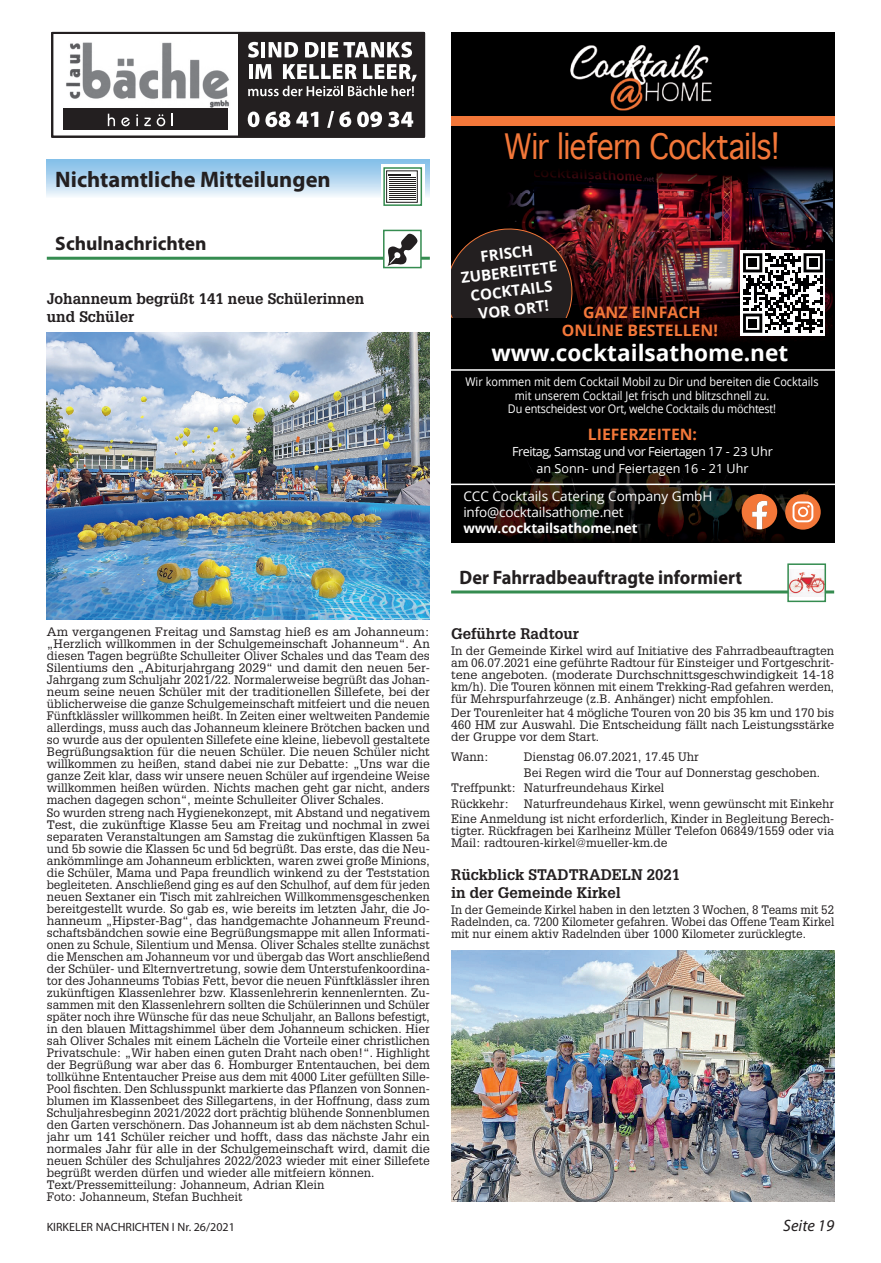
<style>
.page{position:relative;width:881px;height:1263px;background:#fff}
.page>*{position:absolute;margin:0;border:0;box-sizing:border-box;transform-origin:0 0}
.t1{font:33.45px "Wdmrcq Geneva";letter-spacing:-.03em;color:#f37739;scale:.89 1}
.t2{font:700 22.5px "Myriad Pro";color:#231f20}
.t3{font:700 22.5px "Qnmqgm Open Sans";color:#fff}
.t4{font:700 19.5px "Myriad Pro";color:#231f20;scale:.94 1}
.t5{font:700 19.5px "Myriad Pro";color:#231f20}
.t6{font:italic 16.5px "Myriad Pro";color:#231f20}
.t7{font:700 15.75px/18px "Qnmqgm Open Sans";color:#f37739;text-align:center}
.t8{font:700 15.15px/19px "Qnmqgm Open Sans";color:#fff;text-align:center}
.t9{font:700 15px/18px "Glypha LT";color:#231f20}
.t10{font:13.5px/16.2px "Ywklsy Open Sans";color:#fff}
.t11{font:700 13.5px "Qnmqgm Open Sans";letter-spacing:-.01em;color:#fff}
.t12{font:12.6px/16.5px "Ywklsy Open Sans";letter-spacing:-.04em;color:#fff;text-align:center}
.t13{font:12px/12px "Glypha LT";color:#231f20;scale:1.06 1}
.t14{font:12px/12px "Glypha LT";color:#231f20;text-align:justify}
.t15{font:12px/13.5px "Ywklsy Open Sans";color:#fff;text-align:center;scale:.91 1}
.t16{font:12px "Myriad Pro";color:#231f20}
</style>
<div class="page">
<hr style="left:451px;top:590px;width:382px;height:3px;background:#358c50">
<img style="left:790px;top:572px;width:32px;height:24px">
<div style="left:787px;top:563px;width:38px;height:39px;border:2px solid #358c50"></div>
<div style="left:47px;top:159px;width:382px;height:39px;background:linear-gradient(to bottom,#7bbae7,#f1f6fb)"></div>
<div style="left:380px;top:164px;width:44px;height:44px;background:linear-gradient(to right,#fff,#fdfefd)"></div>
<svg style="left:417px;top:170px;width:2px;height:33px"></svg>
<div style="left:386px;top:171px;width:31px;height:31px;background:#fff"></div>
<div style="left:386px;top:170px;width:31px;height:33px;border:1px solid #231f20"></div>
<hr style="left:388px;top:174px;width:23px;height:2px;background:#231f20">
<svg style="left:389px;top:177px;width:26px;height:23px"></svg>
<div style="left:383px;top:167px;width:39px;height:39px;border:2px solid #358c50"></div>
<hr style="left:47px;top:257px;width:382px;height:3px;background:#358c50">
<div style="left:383px;top:230px;width:38px;height:38px;background:#fff"></div>
<svg style="left:388px;top:234px;width:29px;height:31px"></svg>
<div style="left:383px;top:230px;width:38px;height:38px;border:2px solid #358c50"></div>
<img style="left:47px;top:333px;width:382px;height:287px">
<div style="left:451px;top:32px;width:382px;height:510px;background:#000"></div>
<img style="left:457px;top:467px;width:371px;height:75px">
<img style="left:570px;top:45px;width:142px;height:64px">
<img style="left:451px;top:109px;width:382px;height:231px">
<svg style="left:741px;top:494px;width:35px;height:35px"></svg>
<div style="left:784px;top:494px;width:36px;height:35px;background:#f37739;border-radius:50%"></div>
<svg style="left:792px;top:501px;width:21px;height:21px"></svg>
<hr style="left:451px;top:484px;width:382px;height:1px;background:#fff">
<hr style="left:451px;top:369px;width:382px;height:2px;background:#fff">
<div style="left:451px;top:318px;width:127px;height:46px;background:#000"></div>
<div style="left:51px;top:32px;width:374px;height:106px;border:2px solid #231f20"></div>
<img style="left:63px;top:42px;width:166px;height:67px">
<div style="left:63px;top:109px;width:164px;height:21px;background:#231f20"></div>
<svg style="left:108px;top:114px;width:7px;height:12px"></svg>
<svg style="left:121px;top:117px;width:9px;height:9px"></svg>
<svg style="left:136px;top:114px;width:2px;height:12px"></svg>
<svg style="left:144px;top:118px;width:7px;height:8px"></svg>
<svg style="left:157px;top:114px;width:8px;height:12px"></svg>
<svg style="left:172px;top:114px;width:1px;height:12px"></svg>
<div style="left:238px;top:33px;width:185px;height:104px;background:#231f20"></div>
<svg style="left:248px;top:42px;width:11px;height:16px"></svg>
<hr style="left:261px;top:42px;width:4px;height:15px;background:#fefefe">
<svg style="left:268px;top:42px;width:30px;height:16px"></svg>
<svg style="left:305px;top:42px;width:13px;height:16px"></svg>
<hr style="left:321px;top:42px;width:4px;height:15px;background:#fefefe">
<svg style="left:328px;top:42px;width:84px;height:16px"></svg>
<svg style="left:248px;top:64px;width:168px;height:32px"></svg>
<svg style="left:248px;top:112px;width:11px;height:15px"></svg>
<svg style="left:265px;top:112px;width:25px;height:15px"></svg>
<svg style="left:296px;top:112px;width:22px;height:15px"></svg>
<svg style="left:327px;top:111px;width:24px;height:17px"></svg>
<svg style="left:357px;top:112px;width:25px;height:15px"></svg>
<svg style="left:388px;top:112px;width:25px;height:15px"></svg>
<img style="left:451px;top:950px;width:382px;height:251px">
<h2 class="t2" style="left:55px;top:165px;width:277px">Nichtamtliche Mitteilungen</h2>
<h3 class="t5" style="left:55px;top:231px;width:153px">Schulnachrichten</h3>
<p class="t9" style="left:47px;top:289px;width:319px">Johanneum begrüßt 141 neue Schülerinnen und Schüler</p>
<p class="t13" style="left:47px;top:626px;width:363px">Am vergangenen Freitag und Samstag hieß es am Johanneum: „Herzlich willkommen in der Schulgemeinschaft Johanneum“. An diesen Tagen begrüßte Schulleiter Oliver Schales und das Team des Silentiums den „Abiturjahrgang 2029“ und damit den neuen 5er-Jahrgang zum Schuljahr 2021/22. Normalerweise begrüßt das Johan&shy;neum seine neuen Schüler mit der traditionellen Sillefete, bei der üblicherweise die ganze Schulgemeinschaft mitfeiert und die neuen Fünftklässler willkommen heißt. In Zeiten einer weltweiten Pandemie allerdings, muss auch das Johanneum kleinere Brötchen backen und so wurde aus der opulenten Sillefete eine kleine, liebevoll gestaltete Begrüßungsaktion für die neuen Schüler. Die neuen Schüler nicht willkommen zu heißen, stand dabei nie zur Debatte: „Uns war die ganze Zeit klar, dass wir unsere neuen Schüler auf irgendeine Weise willkommen heißen würden. Nichts machen geht gar nicht, anders machen dagegen schon“, meinte Schulleiter Oliver Schales.<br>So wurden streng nach Hygienekonzept, mit Abstand und negativem Test, die zukünftige Klasse 5eu am Freitag und nochmal in zwei separaten Veranstaltungen am Samstag die zukünftigen Klassen 5a und 5b sowie die Klassen 5c und 5d begrüßt. Das erste, das die Neu&shy;ankömmlinge am Johanneum erblickten, waren zwei große Minions, die Schüler, Mama und Papa freundlich winkend zu der Teststation begleiteten. Anschließend ging es auf den Schulhof, auf dem für jeden neuen Sextaner ein Tisch mit zahlreichen Willkommensgeschenken bereitgestellt wurde. So gab es, wie bereits im letzten Jahr, die Jo&shy;hanneum „Hipster-Bag“, das handgemachte Johanneum Freund&shy;schaftsbändchen sowie eine Begrüßungsmappe mit allen Informati&shy;onen zu Schule, Silentium und Mensa. Oliver Schales stellte zunächst die Menschen am Johanneum vor und übergab das Wort anschließend der Schüler- und Elternvertretung, sowie dem Unterstufenkoordina&shy;tor des Johanneums Tobias Fett, bevor die neuen Fünftklässler ihren zukünftigen Klassenlehrer bzw. Klassenlehrerin kennenlernten. Zu&shy;sammen mit den Klassenlehrern sollten die Schülerinnen und Schüler später noch ihre Wünsche für das neue Schuljahr, an Ballons befestigt, in den blauen Mittagshimmel über dem Johanneum schicken. Hier sah Oliver Schales mit einem Lächeln die Vorteile einer christlichen Privatschule: „Wir haben einen guten Draht nach oben!“. Highlight der Begrüßung war aber das 6. Homburger Ententauchen, bei dem tollkühne Ententaucher Preise aus dem mit 4000 Liter gefüllten Sille-Pool fischten. Den Schlusspunkt markierte das Pflanzen von Sonnen&shy;blumen im Klassenbeet des Sillegartens, in der Hoffnung, dass zum Schuljahresbeginn 2021/2022 dort prächtig blühende Sonnenblumen den Garten verschönern. Das Johanneum ist ab dem nächsten Schul&shy;jahr um 141 Schüler reicher und hofft, dass das nächste Jahr ein normales Jahr für alle in der Schulgemeinschaft wird, damit die neuen Schüler des Schuljahres 2022/2023 wieder mit einer Sillefete begrüßt werden dürfen und wieder alle mitfeiern können.<br>Text/Pressemitteilung: Johanneum, Adrian Klein<br>Foto: Johanneum, Stefan Buchheit</p>
<h1 class="t1" style="left:503px;top:128px;width:312px">Wir liefern Cocktails!</h1>
<p class="t8" style="left:457px;top:249px;width:98px;rotate:-7deg">FRISCH<br>ZUBEREITETE<br>COCKTAILS<br>VOR ORT!</p>
<h3 class="t7" style="left:561px;top:303px;width:157px">GANZ EINFACH<br>ONLINE BESTELLEN!</h3>
<h2 class="t3" style="left:491px;top:337px;width:298px">www.cocktailsathome.net</h2>
<p class="t15" style="left:465px;top:375px;width:389px">Wir kommen mit dem Cocktail Mobil zu Dir und bereiten die Cocktails mit unserem Cocktail Jet frisch und blitzschnell zu.<br>Du entscheidest vor Ort, welche Cocktails du möchtest!</p>
<h3 class="t7" style="left:587px;top:425px;width:111px">LIEFERZEITEN:</h3>
<p class="t12" style="left:512px;top:443px;width:262px">Freitag, Samstag und vor Feiertagen 17 - 23 Uhr an Sonn- und Feiertagen 16 - 21 Uhr</p>
<p class="t10" style="left:463px;top:487px;width:250px">CCC Cocktails Catering Company GmbH info@cocktailsathome.net</p>
<p class="t11" style="left:463px;top:518px;width:176px">www.cocktailsathome.net</p>
<h3 class="t4" style="left:459px;top:565px;width:302px">Der Fahrradbeauftragte informiert</h3>
<p class="t9" style="left:451px;top:624px;width:129px">Geführte Radtour</p>
<p class="t14" style="left:451px;top:645px;width:384px">In der Gemeinde Kirkel wird auf Initiative des Fahrradbeauftragten am 06. 07. 2021 eine geführte Radtour für Einsteiger und Fortgeschrit&shy;tene angeboten. (moderate Durchschnittsgeschwindigkeit 14-18 km/h). Die Touren können mit einem Trekking-Rad gefahren werden, für Mehrspurfahrzeuge (z. B. Anhänger) nicht empfohlen.</p>
<p class="t14" style="left:451px;top:706px;width:384px">Der Tourenleiter hat 4 mögliche Touren von 20 bis 35 km und 170 bis 460 HM zur Auswahl. Die Entscheidung fällt nach Leistungsstärke der Gruppe vor dem Start.</p>
<p class="t14" style="left:451px;top:751px;width:39px">Wann:</p>
<p class="t14" style="left:523px;top:751px;width:176px">Dienstag 06. 07. 2021, 17.45 Uhr</p>
<p class="t14" style="left:523px;top:766px;width:295px">Bei Regen wird die Tour auf Donnerstag geschoben.</p>
<p class="t14" style="left:451px;top:782px;width:214px">Treffpunkt: Naturfreundehaus Kirkel</p>
<p class="t14" style="left:451px;top:797px;width:384px">Rückkehr: Naturfreundehaus Kirkel, wenn gewünscht mit Einkehr</p>
<p class="t14" style="left:451px;top:812px;width:384px">Eine Anmeldung ist nicht erforderlich, Kinder in Begleitung Berech-</p>
<p class="t14" style="left:451px;top:824px;width:384px">tigter. Rückfragen bei Karlheinz Müller Telefon 06849/1559 oder via<br>Mail: radtouren-kirkel@mueller-km. de</p>
<p class="t9" style="left:451px;top:865px;width:230px">Rückblick STADTRADELN 2021 in der Gemeinde Kirkel</p>
<p class="t14" style="left:451px;top:903px;width:384px">In der Gemeinde Kirkel haben in den letzten 3 Wochen, 8 Teams mit 52<br>Radelnden, ca. 7200 Kilometer gefahren. Wobei das Offene Team Kirkel mit nur einem aktiv Radelnden über 1000 Kilometer zurücklegte.</p>
<p class="t16" style="left:47px;top:1220px;width:189px">KIRKELER NACHRICHTEN I Nr. 26/2021</p>
<h3 class="t6" style="left:782px;top:1215px;width:52px">Seite 19</h3>
</div>
